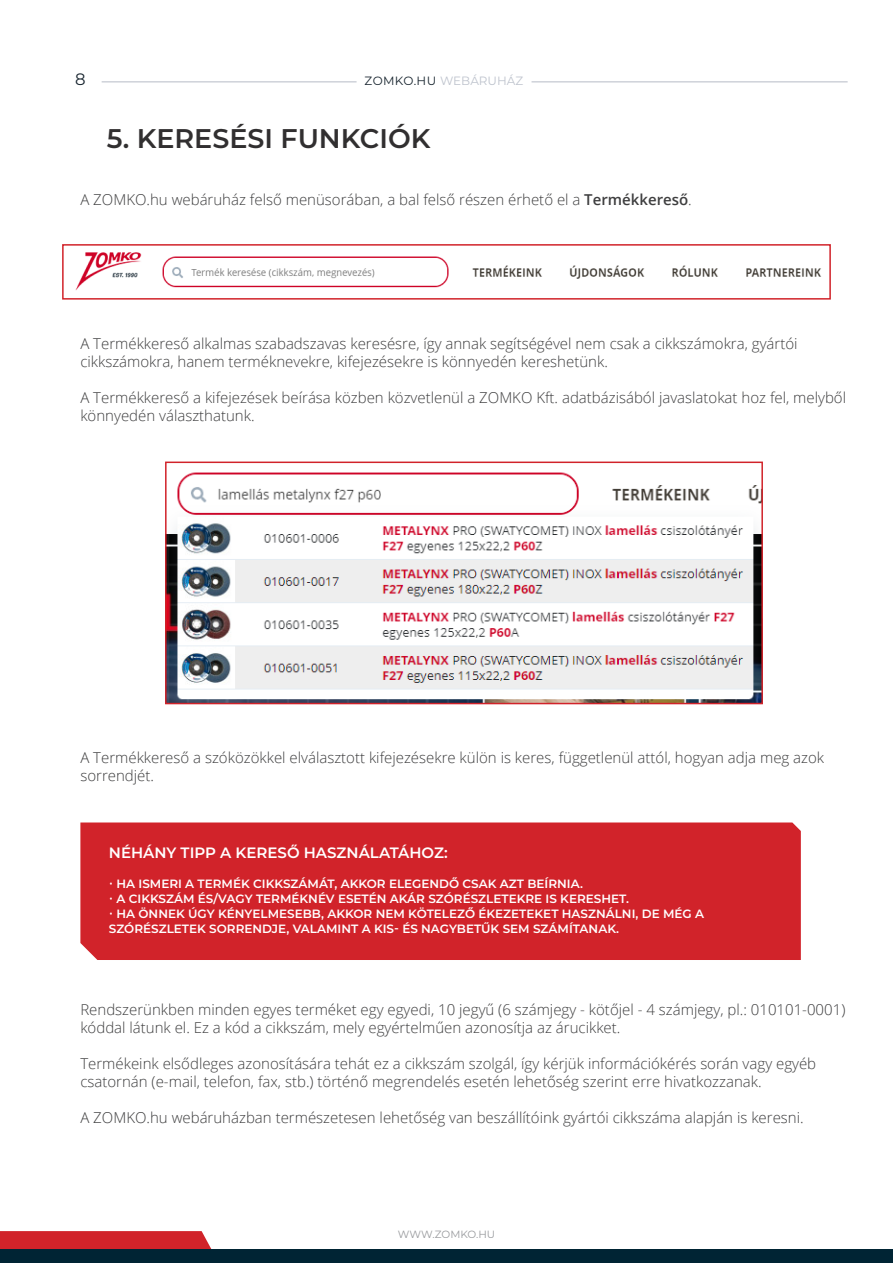
<style>
.page{position:relative;width:893px;height:1263px;background:#fff}
.page>*{position:absolute;margin:0;border:0;box-sizing:border-box;transform-origin:0 0}
.Headline_1{font:600 27px "Montserrat";color:#312f30}
.t1{font:16.5px "Montserrat";color:#17242e}
.Body_Text{font:300 15px/18px "Open Sans";color:#3e3e3f}
.t2{font:600 15px "Montserrat";color:#fff}
.t3{font:600 12px/15px "Montserrat";color:#fff}
.t4{font:12px "Montserrat";color:#bec3cd}
.t5{font:10.5px "Montserrat";color:#989a9d}
.s1{color:#17242e}
.s2{font-weight:600}
.s3{font-family:"Open Sans";font-weight:300}
</style>
<div class="page">
<svg style="left:0;top:1231px;width:212px;height:18px;background:#d22930"></svg>
<hr style="left:531px;top:81px;width:317px;height:1px;background:#bec3cd">
<hr style="left:102px;top:81px;width:255px;height:1px;background:#bec3cd">
<div style="left:0;top:1249px;width:893px;height:14px;background:#002434"></div>
<div style="left:80px;top:822px;width:721px;height:138px;background:#d1232a"></div>
<img style="left:75px;top:252px;width:746px;height:38px">
<div style="left:62px;top:244px;width:769px;height:56px;border:2px solid #d1232a"></div>
<img style="left:168px;top:472px;width:592px;height:229px">
<div style="left:165px;top:462px;width:598px;height:242px;border:2px solid #d1232a"></div>
<p class="t1" style="left:75px;top:68px;width:12px">8</p>
<p class="t4" style="left:365px;top:73px;width:160px"><span class="s1">ZOMKO.HU</span> WEBÁRUHÁZ</p>
<p class="Headline_1" style="left:107px;top:120px;width:325px">5. KERESÉSI FUNKCIÓK</p>
<p class="Body_Text" style="left:80px;top:190px;width:613px">A ZOMKO.hu webáruház felső menüsorában, a bal felső részen érhető el a <span class="s2">Termékkereső</span>.</p>
<p class="Body_Text" style="left:80px;top:334px;width:719px">A Termékkereső alkalmas szabadszavas keresésre, így annak segítségével nem csak a cikkszámokra, gyártói cikkszámokra, hanem terméknevekre, kifejezésekre is könnyedén kereshetünk.</p>
<p class="Body_Text" style="left:80px;top:388px;width:767px">A Termékkereső a kifejezések beírása közben közvetlenül a ZOMKO Kft. adatbázisából javaslatokat hoz fel, melyből könnyedén választhatunk.</p>
<p class="Body_Text" style="left:80px;top:748px;width:745px">A Termékkereső a szóközökkel elválasztott kifejezésekre külön is keres, függetlenül attól, hogyan adja meg azok sorrendjét.</p>
<p class="t2" style="left:109px;top:842px;width:340px">NÉHÁNY TIPP A KERESŐ HASZNÁLATÁHOZ:</p>
<p class="t3" style="left:109px;top:876px;width:476px"><span class="s3">•</span> HA ISMERI A TERMÉK CIKKSZÁMÁT, AKKOR ELEGENDŐ CSAK AZT BEÍRNIA.</p>
<p class="t3" style="left:109px;top:891px;width:522px"><span class="s3">•</span> A CIKKSZÁM ÉS/VAGY TERMÉKNÉV ESETÉN AKÁR SZÓRÉSZLETEKRE IS KERESHET.</p>
<p class="t3" style="left:109px;top:906px;width:597px"><span class="s3">•</span> HA ÖNNEK ÚGY KÉNYELMESEBB, AKKOR NEM KÖTELEZŐ ÉKEZETEKET HASZNÁLNI, DE MÉG A<br>SZÓRÉSZLETEK SORRENDJE, VALAMINT A KIS- ÉS NAGYBETŰK SEM SZÁMÍTANAK.</p>
<p class="Body_Text" style="left:80px;top:1000px;width:766px">Rendszerünkben minden egyes terméket egy egyedi, 10 jegyű (6 számjegy - kötőjel - 4 számjegy, pl.: 010101-0001) kóddal látunk el. Ez a kód a cikkszám, mely egyértelműen azonosítja az árucikket.</p>
<p class="Body_Text" style="left:80px;top:1054px;width:737px">Termékeink elsődleges azonosítására tehát ez a cikkszám szolgál, így kérjük információkérés során vagy egyéb csatornán (e-mail, telefon, fax, stb.) történő megrendelés esetén lehetőség szerint erre hivatkozzanak.</p>
<p class="Body_Text" style="left:80px;top:1108px;width:725px">A ZOMKO.hu webáruházban természetesen lehetőség van beszállítóink gyártói cikkszáma alapján is keresni.</p>
<p class="t5" style="left:398px;top:1227px;width:99px">WWW.ZOMKO.HU</p>
</div>
